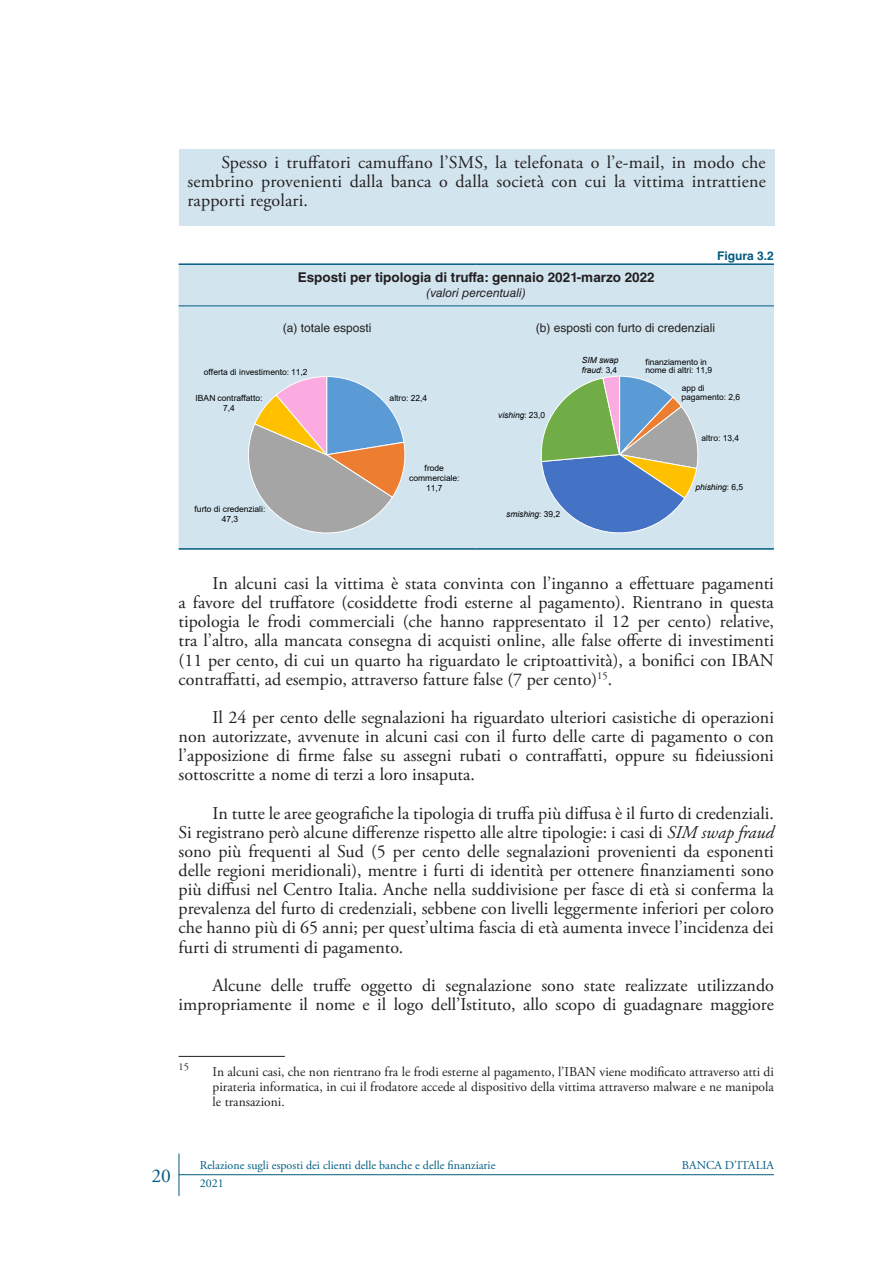
<style>
.page{position:relative;width:893px;height:1263px;background:#fff}
.page>*{position:absolute;margin:0;border:0;box-sizing:border-box;transform-origin:0 0}
.t1{font:19.5px "Adobe Garamond Pro";color:#005c81}
.TESTO_-_Paragrafo{font:18px/19.2px "Adobe Garamond Pro";color:#231f20;text-align:justify}
.BOX_-_Paragrafo{font:18px/19.2px "Adobe Garamond Pro";letter-spacing:.01em;color:#231f20;text-align:justify}
.TESTO_-_Nota{font:13.5px/15px "Adobe Garamond Pro";color:#231f20;text-align:justify}
.FIGURE_-_Titolo{font:700 13.5px "Helvetica LT Std";color:#231f20}
.t2{font:12px "Adobe Garamond Pro";color:#005c81}
.ER-FIGURA_Testatina{font:12px "Helvetica LT Std";color:#231f20}
.FIGURE_-_Sottotitolo{font:italic 12px "Helvetica LT Std";color:#231f20}
.FIGURE_-_Numero{font:700 12px "Helvetica LT Std";color:#005c81}
.TESTO_-_Nota-2{font:10.5px "Adobe Garamond Pro";color:#231f20}
.t3{font:8.55px/9.8px "Arial";letter-spacing:-.005em;color:#000;text-align:center}
.t4{font:8.4px/8.6px "Arial";letter-spacing:-.005em;color:#000}
.t5{font:italic 8.4px/10.2px "Arial";letter-spacing:-.005em;color:#000}
.s1{font-style:normal}
.s2{font-style:italic}
</style>
<div class="page">
<hr style="left:179px;top:1174px;width:595px;height:1px;background:#005c81">
<hr style="left:179px;top:1153px;width:1px;height:43px;background:#005c81">
<hr style="left:179px;top:1056px;width:106px;height:1px;background:#231f20">
<div style="left:179px;top:149px;width:595px;height:76px;background:#d2e4ee"></div>
<div style="left:179px;top:265px;width:595px;height:283px;background:#d2e4ee"></div>
<hr style="left:179px;top:263px;width:297px;height:2px;background:#005c81">
<hr style="left:476px;top:263px;width:298px;height:2px;background:#005c81">
<hr style="left:179px;top:548px;width:297px;height:2px;background:#005c81">
<hr style="left:476px;top:548px;width:298px;height:2px;background:#005c81">
<hr style="left:179px;top:305px;width:297px;height:1px;background:#005c81">
<hr style="left:179px;top:335px;width:297px;height:1px;background:#d2e4ee">
<hr style="left:476px;top:335px;width:298px;height:1px;background:#d2e4ee">
<hr style="left:476px;top:305px;width:298px;height:1px;background:#005c81">
<svg style="left:240px;top:376px;width:167px;height:158px;background:#b9b5b5"></svg>
<svg style="left:538px;top:376px;width:163px;height:168px;background:#94aeb4"></svg>
<p class="BOX_-_Paragrafo" style="left:187px;top:153px;width:580px;text-indent:34px">Spesso i truffatori camuffano l’SMS, la telefonata o l’e-mail, in modo che sembrino provenienti dalla banca o dalla società con cui la vittima intrattiene rapporti regolari.</p>
<h3 class="FIGURE_-_Numero" style="left:717px;top:248px;width:58px">Figura 3.2</h3>
<h3 class="FIGURE_-_Titolo" style="left:298px;top:269px;width:358px">Esposti per tipologia di truffa: gennaio 2021-marzo 2022</h3>
<p class="FIGURE_-_Sottotitolo" style="left:427px;top:286px;width:101px">(valori percentuali)</p>
<h4 class="ER-FIGURA_Testatina" style="left:283px;top:320px;width:90px">(a) totale esposti</h4>
<h4 class="ER-FIGURA_Testatina" style="left:536px;top:320px;width:181px">(b) esposti con furto di credenziali</h4>
<p class="t5" style="left:582px;top:355px;width:38px">SIM swap fraud<span class="s1">:</span> <span class="s1">3,4</span></p>
<p class="t3" style="left:204px;top:367px;width:105px">offerta di investimento: 11,2</p>
<p class="t4" style="left:645px;top:357px;width:68px">finanziamento in nome di altri: 11,9</p>
<p class="t4" style="left:682px;top:384px;width:60px">app di pagamento: 2,6</p>
<p class="t4" style="left:702px;top:433px;width:39px">altro: 13,4</p>
<p class="t3" style="left:390px;top:393px;width:39px">altro: 22,4</p>
<p class="t3" style="left:196px;top:394px;width:68px">IBAN contraffatto:<br>7,4</p>
<p class="t5" style="left:498px;top:410px;width:48px">vishing<span class="s1">:</span> <span class="s1">23,0</span></p>
<p class="t3" style="left:195px;top:504px;width:72px">furto di credenziali:<br>47,3</p>
<p class="t3" style="left:409px;top:463px;width:52px">frode commerciale:<br>11,7</p>
<p class="t5" style="left:506px;top:509px;width:55px">smishing<span class="s1">:</span> <span class="s1">39,2</span></p>
<p class="t5" style="left:696px;top:482px;width:49px">phishing<span class="s1">:</span> <span class="s1">6,5</span></p>
<p class="TESTO_-_Paragrafo" style="left:179px;top:574px;width:597px;text-indent:34px">In alcuni casi la vittima è stata convinta con l’inganno a effettuare pagamenti a favore del truffatore (cosiddette frodi esterne al pagamento). Rientrano in questa tipologia le frodi commerciali (che hanno rappresentato il 12 per cento) relative, tra l’altro, alla mancata consegna di acquisti online, alle false offerte di investimenti (11 per cento, di cui un quarto ha riguardato le criptoattività), a bonifici con IBAN contraffatti, ad esempio, attraverso fatture false (7 per cento)<sup>15</sup>.</p>
<p class="TESTO_-_Paragrafo" style="left:179px;top:708px;width:597px;text-indent:34px">Il 24 per cento delle segnalazioni ha riguardato ulteriori casistiche di operazioni non autorizzate, avvenute in alcuni casi con il furto delle carte di pagamento o con l’apposizione di firme false su assegni rubati o contraffatti, oppure su fideiussioni sottoscritte a nome di terzi a loro insaputa.</p>
<p class="TESTO_-_Paragrafo" style="left:179px;top:804px;width:597px;text-indent:34px">In tutte le aree geografiche la tipologia di truffa più diffusa è il furto di credenziali.<br>Si registrano però alcune differenze rispetto alle altre tipologie: i casi di <span class="s2">SIM swap fraud </span>sono più frequenti al Sud (5 per cento delle segnalazioni provenienti da esponenti delle regioni meridionali), mentre i furti di identità per ottenere finanziamenti sono più diffusi nel Centro Italia. Anche nella suddivisione per fasce di età si conferma la prevalenza del furto di credenziali, sebbene con livelli leggermente inferiori per coloro che hanno più di 65 anni; per quest’ultima fascia di età aumenta invece l’incidenza dei furti di strumenti di pagamento.</p>
<p class="TESTO_-_Paragrafo" style="left:179px;top:976px;width:597px;text-align:right">Alcune delle truffe oggetto di segnalazione sono state realizzate utilizzando impropriamente il nome e il logo dell’Istituto, allo scopo di guadagnare maggiore</p>
<p class="TESTO_-_Nota-2" style="left:179px;top:1060px;width:12px">15</p>
<p class="TESTO_-_Nota" style="left:213px;top:1064px;width:563px">In alcuni casi, che non rientrano fra le frodi esterne al pagamento, l’IBAN viene modificato attraverso atti di pirateria informatica, in cui il frodatore accede al dispositivo della vittima attraverso malware e ne manipola le transazioni.</p>
<p class="t1" style="left:151px;top:1164px;width:21px">20</p>
<p class="t2" style="left:200px;top:1158px;width:297px">Relazione sugli esposti dei clienti delle banche e delle finanziarie</p>
<p class="t2" style="left:682px;top:1158px;width:93px">BANCA D’ITALIA</p>
<p class="t2" style="left:200px;top:1176px;width:25px">2021</p>
</div>
